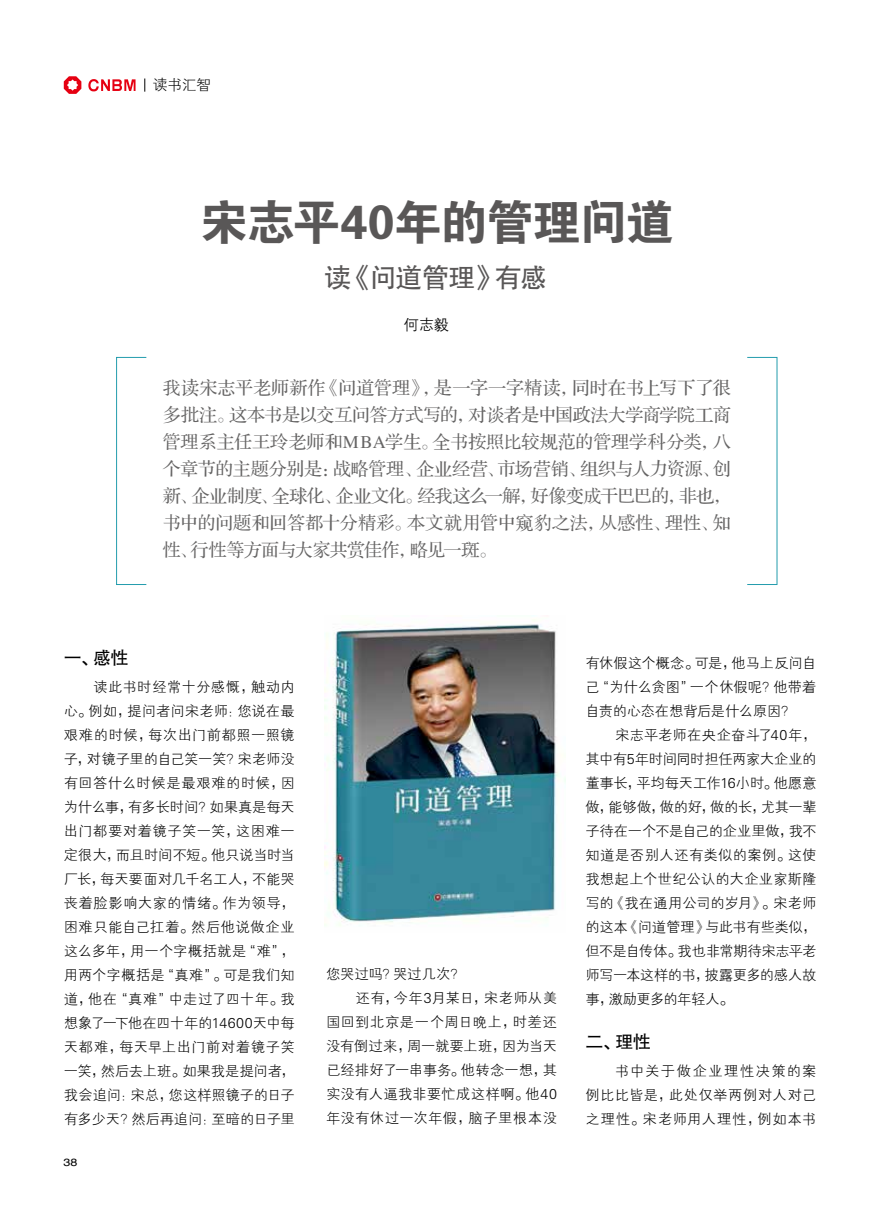
<style>
.page{position:relative;width:893px;height:1212px;background:#fff}
.page>*{position:absolute;margin:0;border:0;box-sizing:border-box;transform-origin:0 0}
.t1{font:48px "FZDHTJW GB1 0";letter-spacing:-.025em;color:#595757}
.t2{font:27px "FZHTJW GB1 0";letter-spacing:-.03em;color:#595757}
.t3{font:18px/27px "FZS3 JW GB1 0";letter-spacing:-.015em;color:#656464;text-align:justify}
.t4{font:18px "FZHTJW GB1 0";color:#000}
.t5{font:15px "FZXH1 JW GB1 0";color:#000}
.t6{font:15px "FZZDXJW GB1 0";color:#000}
.t7{font:14.25px/24px "FZXH1 JW GB1 0";letter-spacing:.005em;color:#000;text-align:justify}
.t8{font:14.25px "FZXH1 JW GB1 0";letter-spacing:-.015em;color:#000}
.t9{font:14.25px "FZXH1 JW GB1 0";letter-spacing:.03em;color:#000}
.t10{font:14.25px "FZXH1 JW GB1 0";letter-spacing:.04em;color:#000}
.t11{font:14.25px "FZXH1 JW GB1 0";letter-spacing:.035em;color:#000}
.t12{font:10.5px "Helvetica";color:#000;scale:1.2 1}
</style>
<div class="page">
<svg style="left:64px;top:76px;width:17px;height:18px"></svg>
<svg style="left:88px;top:79px;width:48px;height:12px"></svg>
<svg style="left:145px;top:79px;width:1px;height:13px"></svg>
<img style="left:325px;top:615px;width:241px;height:311px">
<div style="left:116px;top:357px;width:31px;height:228px;border:1px solid #239cad"></div>
<p class="t5" style="left:153px;top:77px;width:60px">读书汇智</p>
<h1 class="t1" style="left:200px;top:196px;width:476px">宋志平40年的管理问道</h1>
<h2 class="t2" style="left:325px;top:263px;width:224px">读《问道管理》有感</h2>
<p class="t6" style="left:404px;top:316px;width:47px">何志毅</p>
<p class="t3" style="left:163px;top:375px;width:569px">我读宋志平老师新作《问道管理》，是一字一字精读，同时在书上写下了很多批注。这本书是以交互问答方式写的，对谈者是中国政法大学商学院工商管理系主任王玲老师和MBA学生。全书按照比较规范的管理学科分类，八个章节的主题分别是：战略管理、企业经营、市场营销、组织与人力资源、创新、企业制度、全球化、企业文化。经我这么一解，好像变成干巴巴的，非也，书中的问题和回答都十分精彩。本文就用管中窥豹之法，从感性、理性、知性、行性等方面与大家共赏佳作，略见一斑。</p>
<p class="t4" style="left:64px;top:648px;width:66px">一、感性</p>
<p class="t7" style="left:64px;top:676px;width:233px;text-indent:30px">读此书时经常十分感慨，触动内心。例如，提问者问宋老师：您说在最艰难的时候，每次出门前都照一照镜子，对镜子里的自己笑一笑？宋老师没有回答什么时候是最艰难的时候，因为什么事，有多长时间？如果真是每天出门都要对着镜子笑一笑，这困难一定很大，而且时间不短。他只说当时当厂长，每天要面对几千名工人，不能哭丧着脸影响大家的情绪。作为领导，困难只能自己扛着。然后他说做企业这么多年，用一个字概括就是“难”，用两个字概括是“真难”。可是我们知道，他在“真难”中走过了四十年。我想象了一下他在四十年的14600天中每天都难，每天早上出门前对着镜子笑一笑，然后去上班。如果我是提问者，我会追问：宋总，您这样照镜子的日子有多少天？然后再追问：至暗的日子里</p>
<p class="t12" style="left:63px;top:1154px;width:13px">38</p>
<p class="t7" style="left:326px;top:962px;width:140px">您哭过吗？哭过几次？</p>
<p class="t7" style="left:356px;top:986px;width:203px">还有，今年3月某日，宋老师从美</p>
<p class="t10" style="left:326px;top:1014px;width:233px">国回到北京是一个周日晚上，时差还</p>
<p class="t8" style="left:326px;top:1038px;width:233px">没有倒过来，周一就要上班，因为当天</p>
<p class="t7" style="left:326px;top:1058px;width:233px">已经排好了一串事务。他转念一想，其</p>
<p class="t9" style="left:326px;top:1086px;width:233px">实没有人逼我非要忙成这样啊。他40</p>
<p class="t11" style="left:326px;top:1110px;width:233px">年没有休过一次年假，脑子里根本没</p>
<p class="t7" style="left:585px;top:652px;width:233px">有休假这个概念。可是，他马上反问自己“为什么贪图”一个休假呢？他带着自责的心态在想背后是什么原因？</p>
<p class="t7" style="left:585px;top:724px;width:233px;text-indent:30px">宋志平老师在央企奋斗了40年，其中有5年时间同时担任两家大企业的董事长，平均每天工作16小时。他愿意做，能够做，做的好，做的长，尤其一辈子待在一个不是自己的企业里做，我不知道是否别人还有类似的案例。这使我想起上个世纪公认的大企业家斯隆写的《我在通用公司的岁月》。宋老师的这本《问道管理》与此书有些类似，但不是自传体。我也非常期待宋志平老师写一本这样的书，披露更多的感人故事，激励更多的年轻人。</p>
<p class="t4" style="left:585px;top:1032px;width:67px">二、理性</p>
<p class="t7" style="left:585px;top:1060px;width:233px;text-indent:30px">书中关于做企业理性决策的案例比比皆是，此处仅举两例对人对己之理性。宋老师用人理性，例如本书</p>
</div>
